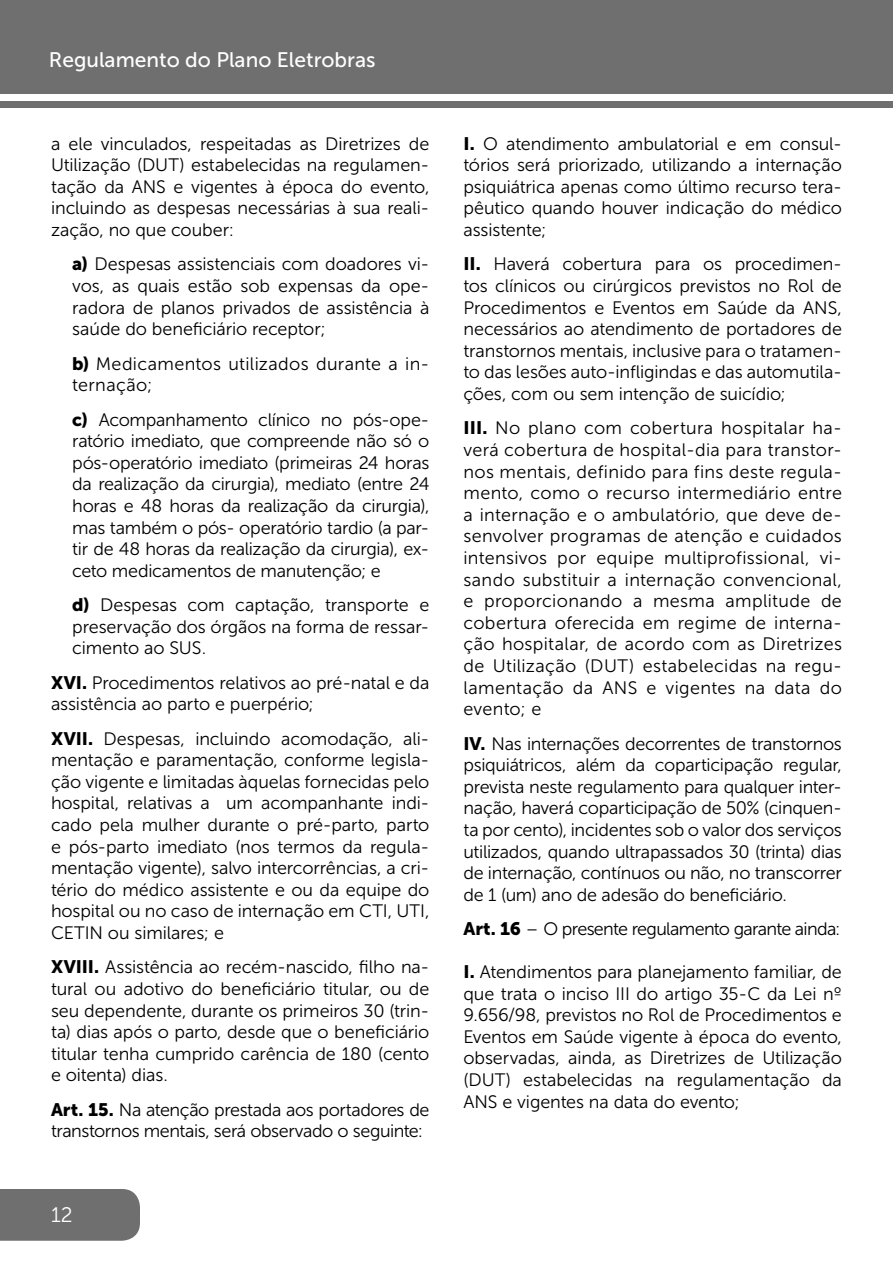
<style>
.page{position:relative;width:893px;height:1263px;background:#fff}
.page>*{position:absolute;margin:0;border:0;box-sizing:border-box;transform-origin:0 0}
.t1{font:21px "Museo Sans 500";color:#fff}
.t2{font:21px "Museo Sans 300";color:#fff}
.t3{font:18px/21.6px "Museo Sans 300";letter-spacing:-.005em;color:#000;text-align:justify}
.t4{font:18px/21.6px "Museo Sans 300";letter-spacing:-.025em;color:#000}
.t5{font:18px/21.6px "Museo Sans 300";letter-spacing:.02em;color:#000}
.t6{font:18px "Museo Sans 300";letter-spacing:-.04em;color:#000}
.s1{font-family:"Museo Sans 900"}
</style>
<div class="page">
<div style="left:0;top:1189px;width:140px;height:52px;background:#706f6f"></div>
<div style="left:0;top:0;width:893px;height:94px;background:#706f6f"></div>
<div style="left:0;top:101px;width:893px;height:6px;background:#706f6f"></div>
<p class="t1" style="left:49px;top:48px;width:328px">Regulamento do Plano Eletrobras</p>
<p class="t3" style="left:51px;top:133px;width:380px">a ele vinculados, respeitadas as Diretrizes de Utilização (DUT) estabelecidas na regulamen&shy;tação da ANS e vigentes à época do evento, incluindo as despesas necessárias à sua reali&shy;zação, no que couber:</p>
<p class="t3" style="left:72px;top:253px;width:359px"><span class="s1">a)</span> Despesas assistenciais com doadores vi&shy;vos, as quais estão sob expensas da ope&shy;radora de planos privados de assistência à saúde do beneficiário receptor;</p>
<p class="t5" style="left:72px;top:353px;width:359px"><span class="s1">b)</span> Medicamentos utilizados durante a in&shy;ternação;</p>
<p class="t3" style="left:72px;top:409px;width:359px"><span class="s1">c)</span> Acompanhamento clínico no pós-ope&shy;ratório imediato, que compreende não só o pós-operatório imediato (primeiras 24 horas da realização da cirurgia), mediato (entre 24 horas e 48 horas da realização da cirurgia), mas também o pós- operatório tardio (a par&shy;tir de 48 horas da realização da cirurgia), ex&shy;ceto medicamentos de manutenção; e</p>
<p class="t3" style="left:72px;top:594px;width:359px"><span class="s1">d)</span> Despesas com captação, transporte e preservação dos órgãos na forma de ressar&shy;cimento ao SUS.</p>
<p class="t3" style="left:51px;top:672px;width:380px"><span class="s1">XVI.</span> Procedimentos relativos ao pré-natal e da assistência ao parto e puerpério;</p>
<p class="t3" style="left:51px;top:728px;width:380px"><span class="s1">XVII.</span> Despesas, incluindo acomodação, ali&shy;mentação e paramentação, conforme legisla&shy;ção vigente e limitadas àquelas fornecidas pelo hospital, relativas a um acompanhante indi&shy;cado pela mulher durante o pré-parto, parto e pós-parto imediato (nos termos da regula&shy;mentação vigente), salvo intercorrências, a cri&shy;tério do médico assistente e ou da equipe do hospital ou no caso de internação em CTI, UTI, CETIN ou similares; e</p>
<p class="t3" style="left:51px;top:956px;width:380px"><span class="s1">XVIII.</span> Assistência ao recém-nascido, filho na&shy;tural ou adotivo do beneficiário titular, ou de seu dependente, durante os primeiros 30 (trin&shy;ta) dias após o parto, desde que o beneficiário titular tenha cumprido carência de 180 (cento e oitenta) dias.</p>
<p class="t4" style="left:51px;top:1099px;width:380px"><span class="s1">Art. 15.</span> Na atenção prestada aos portadores de transtornos mentais, será observado o seguinte:</p>
<p class="t2" style="left:51px;top:1203px;width:23px">12</p>
<p class="t3" style="left:463px;top:133px;width:380px"><span class="s1">I.</span> O atendimento ambulatorial e em consul&shy;tórios será priorizado, utilizando a internação psiquiátrica apenas como último recurso tera&shy;pêutico quando houver indicação do médico assistente;</p>
<p class="t3" style="left:463px;top:254px;width:380px"><span class="s1">II.</span> Haverá cobertura para os procedimen&shy;tos clínicos ou cirúrgicos previstos no Rol de Procedimentos e Eventos em Saúde da ANS, necessários ao atendimento de portadores de transtornos mentais, inclusive para o tratamen&shy;to das lesões auto-infligindas e das automutila&shy;ções, com ou sem intenção de suicídio;</p>
<p class="t3" style="left:463px;top:417px;width:380px"><span class="s1">III.</span> No plano com cobertura hospitalar ha&shy;verá cobertura de hospital-dia para transtor&shy;nos mentais, definido para fins deste regula&shy;mento, como o recurso intermediário entre a internação e o ambulatório, que deve de&shy;senvolver programas de atenção e cuidados intensivos por equipe multiprofissional, vi&shy;sando substituir a internação convencional, e proporcionando a mesma amplitude de cobertura oferecida em regime de interna&shy;ção hospitalar, de acordo com as Diretrizes de Utilização (DUT) estabelecidas na regu&shy;lamentação da ANS e vigentes na data do evento; e</p>
<p class="t3" style="left:463px;top:733px;width:380px"><span class="s1">IV.</span> Nas internações decorrentes de transtornos psiquiátricos, além da coparticipação regular, prevista neste regulamento para qualquer inter&shy;nação, haverá coparticipação de 50% (cinquen&shy;ta por cento), incidentes sob o valor dos serviços utilizados, quando ultrapassados 30 (trinta) dias de internação, contínuos ou não, no transcorrer de 1 (um) ano de adesão do beneficiário.</p>
<p class="t6" style="left:463px;top:919px;width:379px"><span class="s1">Art. 16</span> – O presente regulamento garante ainda:</p>
<p class="t3" style="left:463px;top:961px;width:380px"><span class="s1">I.</span> Atendimentos para planejamento familiar, de que trata o inciso III do artigo 35-C da Lei nº 9.656/98, previstos no Rol de Procedimentos e Eventos em Saúde vigente à época do evento, observadas, ainda, as Diretrizes de Utilização (DUT) estabelecidas na regulamentação da ANS e vigentes na data do evento;</p>
</div>
